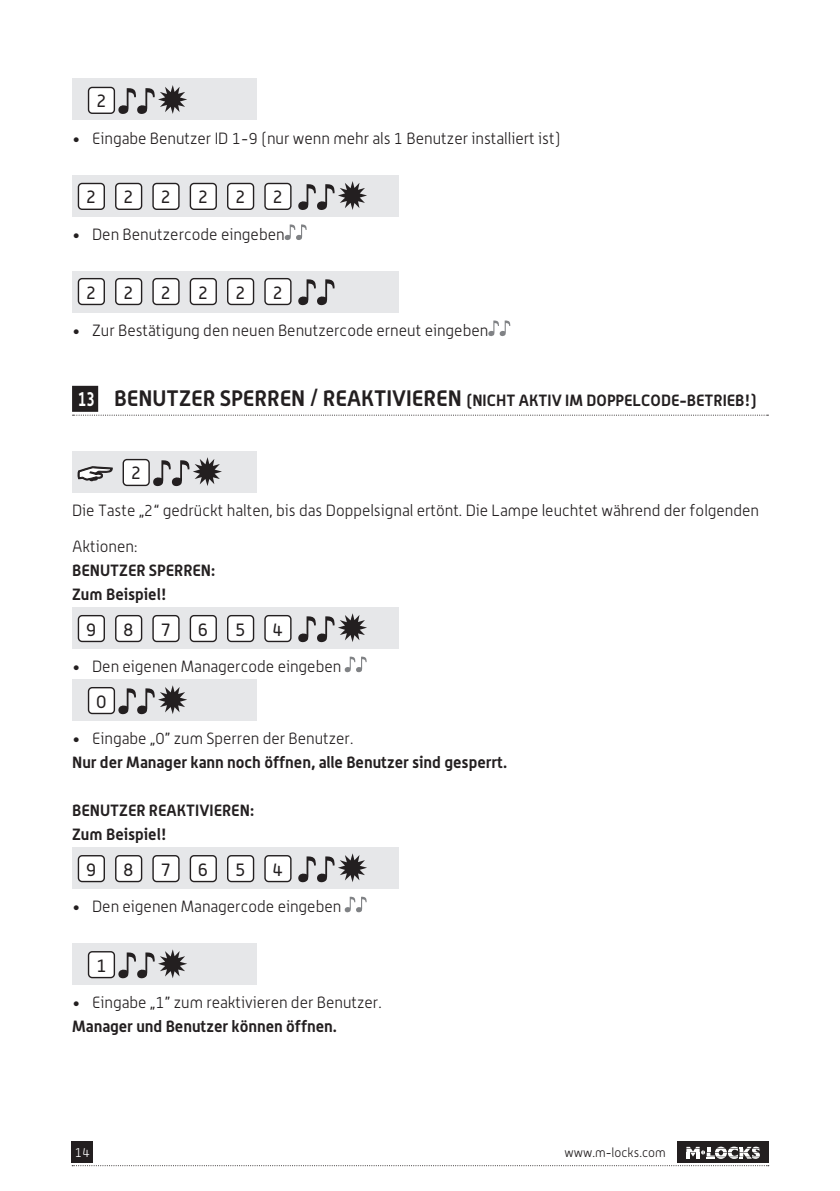
<style>
.page{position:relative;width:840px;height:1191px;background:#fff}
.page>*{position:absolute;margin:0;border:0;box-sizing:border-box;transform-origin:0 0}
.body{font:18px "Alwyn OT";color:#231f20}
.t1{font:300 16px "Alwyn OT";color:#231f20}
.kop{font:700 16px "Alwyn OT";color:#231f20}
.body-2{font:700 16px "Alwyn OT";color:#231f20}
.t2{font:300 12.8px "Alwyn OT";color:#231f20}
.t3{font:300 12.8px "Alwyn OT";color:#fff}
.s1{font-size:20px;color:#fff}
.s2{font-size:22px}
</style>
<div class="page">
<div style="left:72px;top:1141px;width:21px;height:22px;background:#231f20"></div>
<svg style="left:72px;top:1165px;width:696px;height:1px"></svg>
<div style="left:676px;top:1141px;width:91px;height:22px;background:#231f20"></div>
<svg style="left:686px;top:1146px;width:73px;height:12px"></svg>
<div style="left:72px;top:386px;width:26px;height:26px;background:#231f20"></div>
<svg style="left:72px;top:415px;width:696px;height:1px"></svg>
<div style="left:72px;top:79px;width:184px;height:41px;background:#e6e7e9"></div>
<div style="left:88px;top:87px;width:26px;height:26px;background:#fff;border-radius:4px"></div>
<div style="left:88px;top:87px;width:27px;height:27px;border:1px solid #231f20;border-radius:4px"></div>
<svg style="left:118px;top:85px;width:69px;height:29px"></svg>
<div style="left:72px;top:175px;width:327px;height:41px;background:#e6e7e9"></div>
<div style="left:78px;top:183px;width:26px;height:26px;background:#fff;border-radius:4px"></div>
<div style="left:78px;top:183px;width:27px;height:27px;border:1px solid #231f20;border-radius:4px"></div>
<div style="left:116px;top:183px;width:25px;height:26px;background:#fff;border-radius:4px"></div>
<div style="left:115px;top:183px;width:27px;height:27px;border:1px solid #231f20;border-radius:4px"></div>
<div style="left:153px;top:183px;width:26px;height:26px;background:#fff;border-radius:4px"></div>
<div style="left:152px;top:183px;width:27px;height:27px;border:1px solid #231f20;border-radius:4px"></div>
<div style="left:190px;top:183px;width:26px;height:26px;background:#fff;border-radius:4px"></div>
<div style="left:189px;top:183px;width:28px;height:27px;border:1px solid #231f20;border-radius:4px"></div>
<div style="left:227px;top:183px;width:26px;height:26px;background:#fff;border-radius:4px"></div>
<div style="left:227px;top:183px;width:27px;height:27px;border:1px solid #231f20;border-radius:4px"></div>
<div style="left:265px;top:183px;width:26px;height:26px;background:#fff;border-radius:4px"></div>
<div style="left:264px;top:183px;width:27px;height:27px;border:1px solid #231f20;border-radius:4px"></div>
<svg style="left:298px;top:181px;width:69px;height:29px"></svg>
<svg style="left:284px;top:224px;width:22px;height:16px"></svg>
<div style="left:72px;top:271px;width:327px;height:41px;background:#e6e7e9"></div>
<div style="left:78px;top:279px;width:26px;height:25px;background:#fff;border-radius:4px"></div>
<div style="left:78px;top:278px;width:27px;height:27px;border:1px solid #231f20;border-radius:4px"></div>
<div style="left:116px;top:279px;width:25px;height:25px;background:#fff;border-radius:4px"></div>
<div style="left:115px;top:278px;width:27px;height:27px;border:1px solid #231f20;border-radius:4px"></div>
<div style="left:153px;top:279px;width:26px;height:25px;background:#fff;border-radius:4px"></div>
<div style="left:152px;top:278px;width:27px;height:27px;border:1px solid #231f20;border-radius:4px"></div>
<div style="left:190px;top:279px;width:26px;height:25px;background:#fff;border-radius:4px"></div>
<div style="left:189px;top:278px;width:28px;height:27px;border:1px solid #231f20;border-radius:4px"></div>
<div style="left:227px;top:279px;width:26px;height:25px;background:#fff;border-radius:4px"></div>
<div style="left:227px;top:278px;width:27px;height:27px;border:1px solid #231f20;border-radius:4px"></div>
<div style="left:265px;top:279px;width:26px;height:25px;background:#fff;border-radius:4px"></div>
<div style="left:264px;top:278px;width:27px;height:27px;border:1px solid #231f20;border-radius:4px"></div>
<svg style="left:298px;top:279px;width:36px;height:27px"></svg>
<svg style="left:488px;top:320px;width:22px;height:17px"></svg>
<div style="left:72px;top:451px;width:184px;height:41px;background:#e6e7e9"></div>
<svg style="left:78px;top:466px;width:35px;height:15px"></svg>
<div style="left:123px;top:459px;width:26px;height:26px;background:#fff;border-radius:4px"></div>
<div style="left:122px;top:459px;width:28px;height:27px;border:1px solid #231f20;border-radius:4px"></div>
<svg style="left:153px;top:457px;width:69px;height:30px"></svg>
<div style="left:72px;top:607px;width:327px;height:41px;background:#e6e7e9"></div>
<div style="left:78px;top:615px;width:26px;height:26px;background:#fff;border-radius:4px"></div>
<div style="left:78px;top:615px;width:27px;height:27px;border:1px solid #231f20;border-radius:4px"></div>
<div style="left:116px;top:615px;width:25px;height:26px;background:#fff;border-radius:4px"></div>
<div style="left:115px;top:615px;width:27px;height:27px;border:1px solid #231f20;border-radius:4px"></div>
<div style="left:153px;top:615px;width:26px;height:26px;background:#fff;border-radius:4px"></div>
<div style="left:152px;top:615px;width:27px;height:27px;border:1px solid #231f20;border-radius:4px"></div>
<div style="left:190px;top:615px;width:26px;height:26px;background:#fff;border-radius:4px"></div>
<div style="left:189px;top:615px;width:28px;height:27px;border:1px solid #231f20;border-radius:4px"></div>
<div style="left:227px;top:615px;width:26px;height:26px;background:#fff;border-radius:4px"></div>
<div style="left:227px;top:615px;width:27px;height:27px;border:1px solid #231f20;border-radius:4px"></div>
<div style="left:265px;top:615px;width:26px;height:26px;background:#fff;border-radius:4px"></div>
<div style="left:264px;top:615px;width:27px;height:27px;border:1px solid #231f20;border-radius:4px"></div>
<svg style="left:298px;top:613px;width:69px;height:30px"></svg>
<svg style="left:344px;top:656px;width:22px;height:17px"></svg>
<div style="left:72px;top:679px;width:184px;height:41px;background:#e6e7e9"></div>
<div style="left:88px;top:687px;width:26px;height:26px;background:#fff;border-radius:4px"></div>
<div style="left:88px;top:687px;width:27px;height:27px;border:1px solid #231f20;border-radius:4px"></div>
<svg style="left:118px;top:685px;width:69px;height:30px"></svg>
<div style="left:72px;top:847px;width:327px;height:41px;background:#e6e7e9"></div>
<div style="left:78px;top:855px;width:26px;height:26px;background:#fff;border-radius:4px"></div>
<div style="left:78px;top:855px;width:27px;height:27px;border:1px solid #231f20;border-radius:4px"></div>
<div style="left:116px;top:855px;width:25px;height:26px;background:#fff;border-radius:4px"></div>
<div style="left:115px;top:855px;width:27px;height:27px;border:1px solid #231f20;border-radius:4px"></div>
<div style="left:153px;top:855px;width:26px;height:26px;background:#fff;border-radius:4px"></div>
<div style="left:152px;top:855px;width:27px;height:27px;border:1px solid #231f20;border-radius:4px"></div>
<div style="left:190px;top:855px;width:26px;height:26px;background:#fff;border-radius:4px"></div>
<div style="left:189px;top:855px;width:28px;height:27px;border:1px solid #231f20;border-radius:4px"></div>
<div style="left:227px;top:855px;width:26px;height:26px;background:#fff;border-radius:4px"></div>
<div style="left:227px;top:855px;width:27px;height:27px;border:1px solid #231f20;border-radius:4px"></div>
<div style="left:265px;top:855px;width:26px;height:26px;background:#fff;border-radius:4px"></div>
<div style="left:264px;top:855px;width:27px;height:27px;border:1px solid #231f20;border-radius:4px"></div>
<svg style="left:298px;top:853px;width:69px;height:30px"></svg>
<svg style="left:344px;top:896px;width:22px;height:17px"></svg>
<div style="left:72px;top:943px;width:184px;height:41px;background:#e6e7e9"></div>
<div style="left:88px;top:951px;width:26px;height:26px;background:#fff;border-radius:4px"></div>
<div style="left:88px;top:951px;width:27px;height:27px;border:1px solid #231f20;border-radius:4px"></div>
<svg style="left:118px;top:949px;width:69px;height:30px"></svg>
<p class="body" style="left:96px;top:90px;width:12px">2</p>
<p class="t1" style="left:72px;top:129px;width:489px">• Eingabe Benutzer ID 1-9 (nur wenn mehr als 1 Benutzer installiert ist)</p>
<p class="body" style="left:86px;top:186px;width:12px">2</p>
<p class="body" style="left:123px;top:186px;width:12px">2</p>
<p class="body" style="left:160px;top:186px;width:12px">2</p>
<p class="body" style="left:198px;top:186px;width:12px">2</p>
<p class="body" style="left:235px;top:186px;width:12px">2</p>
<p class="body" style="left:272px;top:186px;width:12px">2</p>
<p class="t1" style="left:72px;top:225px;width:214px">• Den Benutzercode eingeben</p>
<p class="body" style="left:86px;top:281px;width:12px">2</p>
<p class="body" style="left:123px;top:281px;width:12px">2</p>
<p class="body" style="left:160px;top:281px;width:12px">2</p>
<p class="body" style="left:198px;top:281px;width:12px">2</p>
<p class="body" style="left:235px;top:281px;width:12px">2</p>
<p class="body" style="left:272px;top:281px;width:12px">2</p>
<p class="t1" style="left:72px;top:321px;width:417px">• Zur Bestätigung den neuen Benutzercode erneut eingeben</p>
<p class="kop" style="left:78px;top:390px;width:679px"><span class="s1">13</span> <span class="s2">BENUTZER SPERREN / REAKTIVIEREN</span> (NICHT AKTIV IM DOPPELCODE-BETRIEB!)</p>
<p class="body" style="left:131px;top:462px;width:12px">2</p>
<p class="t1" style="left:72px;top:501px;width:688px">Die Taste „2“ gedrückt halten, bis das Doppelsignal ertönt. Die Lampe leuchtet während der folgenden</p>
<p class="t1" style="left:72px;top:537px;width:67px">Aktionen:</p>
<p class="body-2" style="left:72px;top:560px;width:145px">BENUTZER SPERREN:</p>
<p class="kop" style="left:72px;top:584px;width:96px">Zum Beispiel!</p>
<p class="body" style="left:86px;top:618px;width:12px">9</p>
<p class="body" style="left:123px;top:618px;width:12px">8</p>
<p class="body" style="left:160px;top:618px;width:12px">7</p>
<p class="body" style="left:198px;top:618px;width:12px">6</p>
<p class="body" style="left:235px;top:618px;width:12px">5</p>
<p class="body" style="left:272px;top:618px;width:12px">4</p>
<p class="t1" style="left:72px;top:657px;width:270px">• Den eigenen Managercode eingeben</p>
<p class="body" style="left:96px;top:690px;width:12px">0</p>
<p class="t1" style="left:72px;top:729px;width:283px">• Eingabe „0” zum Sperren der Benutzer.</p>
<p class="kop" style="left:72px;top:752px;width:436px">Nur der Manager kann noch öffnen, alle Benutzer sind gesperrt.</p>
<p class="body-2" style="left:72px;top:800px;width:183px">BENUTZER REAKTIVIEREN:</p>
<p class="kop" style="left:72px;top:824px;width:96px">Zum Beispiel!</p>
<p class="body" style="left:86px;top:858px;width:12px">9</p>
<p class="body" style="left:123px;top:858px;width:12px">8</p>
<p class="body" style="left:160px;top:858px;width:12px">7</p>
<p class="body" style="left:198px;top:858px;width:12px">6</p>
<p class="body" style="left:235px;top:858px;width:12px">5</p>
<p class="body" style="left:272px;top:858px;width:12px">4</p>
<p class="t1" style="left:72px;top:897px;width:270px">• Den eigenen Managercode eingeben</p>
<p class="body" style="left:96px;top:954px;width:12px">1</p>
<p class="t1" style="left:72px;top:993px;width:311px">• Eingabe „1” zum reaktivieren der Benutzer.</p>
<p class="kop" style="left:72px;top:1016px;width:266px">Manager und Benutzer können öffnen.</p>
<p class="t3" style="left:75px;top:1145px;width:16px">14</p>
<p class="t2" style="left:564px;top:1145px;width:103px">www.m-locks.com</p>
</div>
